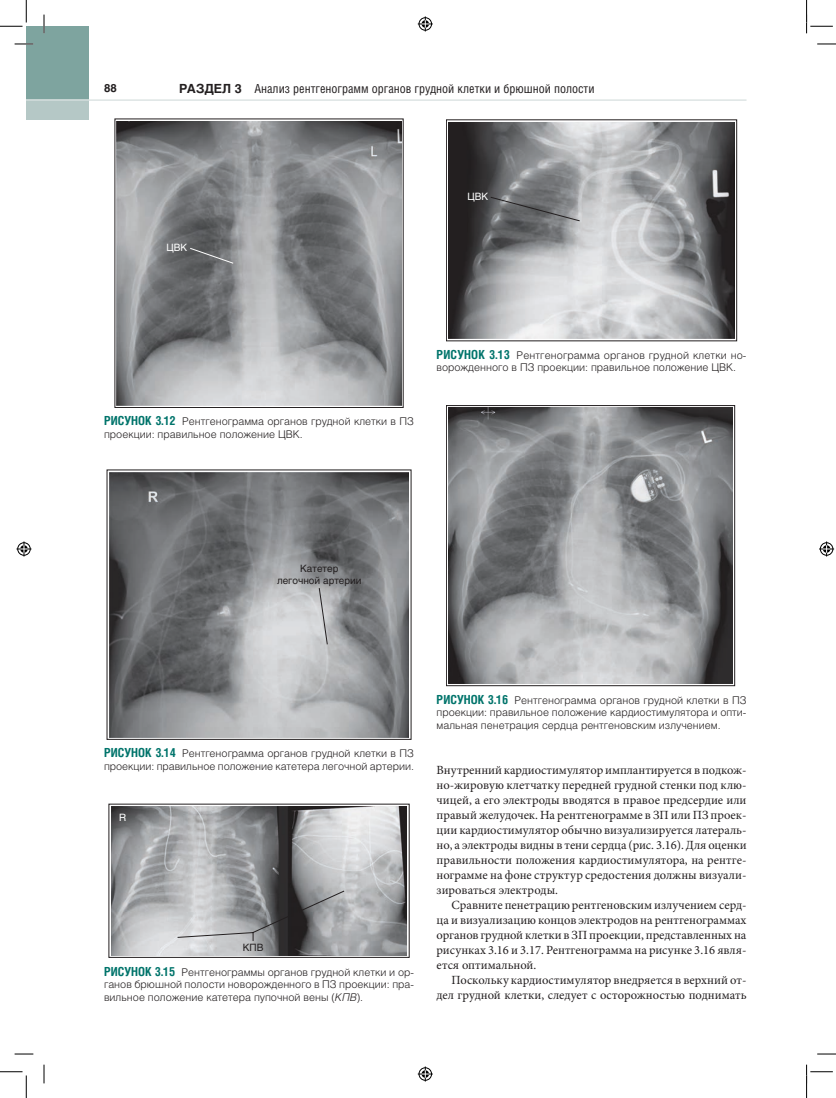
<style>
.page{position:relative;width:836px;height:1098px;background:#fff}
.page>*{position:absolute;margin:0;border:0;box-sizing:border-box;transform-origin:0 0}
.txt{font:12.5px/15px "Minion Pro";color:#231f20;text-align:justify}
.t1{font:12.5px "Helios Cond";color:#231f20}
.t2{font:700 11.25px "Helios";color:#231f20}
.Risunok{font:300 10.62px/12.5px "Helios";color:#231f20}
.t3{font:10px/12px "Helios";color:#231f20;text-align:center}
.t4{font:10px "Helios";color:#fff}
.s1{font-family:"Helios";font-weight:700}
.s2{font-family:"Helios Cond";font-weight:700;font-size:12.5px;color:#00746b}
.s3{font-style:italic}
</style>
<div class="page">
<div style="left:26px;top:26px;width:63px;height:93px;background:#7ea49f"></div>
<div style="left:26px;top:99px;width:63px;height:20px;background:#b5c8c6"></div>
<hr style="left:26px;top:99px;width:720px;height:2px;background:#d6dfde">
<img style="left:117px;top:121px;width:284px;height:284px">
<svg style="left:189px;top:247px;width:45px;height:17px"></svg>
<img style="left:448px;top:122px;width:286px;height:217px">
<div style="left:446px;top:119px;width:290px;height:222px;border:1px solid #231f20"></div>
<svg style="left:489px;top:196px;width:91px;height:26px"></svg>
<img style="left:109px;top:472px;width:299px;height:265px">
<svg style="left:318px;top:587px;width:10px;height:58px"></svg>
<img style="left:111px;top:806px;width:296px;height:149px">
<svg style="left:176px;top:890px;width:169px;height:52px"></svg>
<div style="left:108px;top:804px;width:301px;height:154px;border:1px solid #231f20"></div>
<img style="left:448px;top:408px;width:284px;height:275px">
<div style="left:446px;top:405px;width:288px;height:281px;border:1px solid #231f20"></div>
<svg style="left:15px;top:43px;width:18px;height:2px"></svg>
<svg style="left:817px;top:43px;width:18px;height:2px"></svg>
<svg style="left:15px;top:1053px;width:18px;height:2px"></svg>
<svg style="left:817px;top:1053px;width:18px;height:2px"></svg>
<svg style="left:43px;top:15px;width:2px;height:18px"></svg>
<svg style="left:43px;top:1064px;width:2px;height:19px"></svg>
<svg style="left:0;top:0;width:27px;height:27px"></svg>
<svg style="left:0;top:1071px;width:27px;height:27px"></svg>
<svg style="left:806px;top:0;width:26px;height:33px"></svg>
<svg style="left:806px;top:1064px;width:26px;height:34px"></svg>
<svg style="left:417px;top:16px;width:15px;height:15px"></svg>
<svg style="left:417px;top:1066px;width:15px;height:15px"></svg>
<svg style="left:16px;top:541px;width:15px;height:15px"></svg>
<svg style="left:819px;top:541px;width:14px;height:15px"></svg>
<p class="t2" style="left:104px;top:82px;width:14px">88</p>
<p class="t1" style="left:179px;top:81px;width:417px"><span class="s1">РАЗДЕЛ 3</span> Анализ рентгенограмм органов грудной клетки и брюшной полости</p>
<p class="t4" style="left:166px;top:241px;width:22px">ЦВК</p>
<p class="t4" style="left:467px;top:190px;width:22px">ЦВК</p>
<p class="Risunok" style="left:104px;top:415px;width:311px"><span class="s2">РИСУНОК 3.12</span> Рентгенограмма органов грудной клетки в ПЗ проекции: правильное положение ЦВК.</p>
<p class="Risunok" style="left:436px;top:349px;width:311px"><span class="s2">РИСУНОК 3.13</span> Рентгенограмма органов грудной клетки но‑ ворожденного в ПЗ проекции: правильное положение ЦВК.</p>
<p class="t3" style="left:277px;top:563px;width:86px">Катетер<br>легочной артерии</p>
<p class="Risunok" style="left:104px;top:747px;width:311px"><span class="s2">РИСУНОК 3.14</span> Рентгенограмма органов грудной клетки в ПЗ проекции: правильное положение катетера легочной артерии.</p>
<p class="t4" style="left:119px;top:811px;width:9px">R</p>
<p class="t3" style="left:242px;top:941px;width:22px">КПВ</p>
<p class="Risunok" style="left:104px;top:966px;width:311px;text-align:justify"><span class="s2">РИСУНОК 3.15</span> Рентгенограммы органов грудной клетки и ор‑ ганов брюшной полости новорожденного в ПЗ проекции: пра‑ вильное положение катетера пупочной вены (<span class="s3">КПВ</span>).</p>
<p class="Risunok" style="left:436px;top:693px;width:311px;text-align:justify"><span class="s2">РИСУНОК 3.16</span> Рентгенограмма органов грудной клетки в ПЗ проекции: правильное положение кардиостимулятора и опти‑ мальная пенетрация сердца рентгеновским излучением.</p>
<p class="txt" style="left:436px;top:763px;width:311px">Внутренний кардиостимулятор имплантируется в подкож&shy;но‑жировую клетчатку передней грудной стенки под клю&shy;чицей, а его электроды вводятся в правое предсердие или правый желудочек. На рентгенограмме в ЗП или ПЗ проек&shy;ции кардиостимулятор обычно визуализируется латераль&shy;но, а электроды видны в тени сердца (рис. 3.16). Для оценки правильности положения кардиостимулятора, на рентге&shy;нограмме на фоне структур средостения должны визуали&shy;зироваться электроды.</p>
<p class="txt" style="left:436px;top:898px;width:311px;text-indent:15px">Сравните пенетрацию рентгеновским излучением серд&shy;ца и визуализацию концов электродов на рентгенограммах органов грудной клетки в ЗП проекции, представленных на рисунках 3.16 и 3.17. Рентгенограмма на рисунке 3.16 явля&shy;ется оптимальной.</p>
<p class="txt" style="left:436px;top:973px;width:311px;text-align:right">Поскольку кардиостимулятор внедряется в верхний от&shy;дел грудной клетки, следует с осторожностью поднимать</p>
</div>
